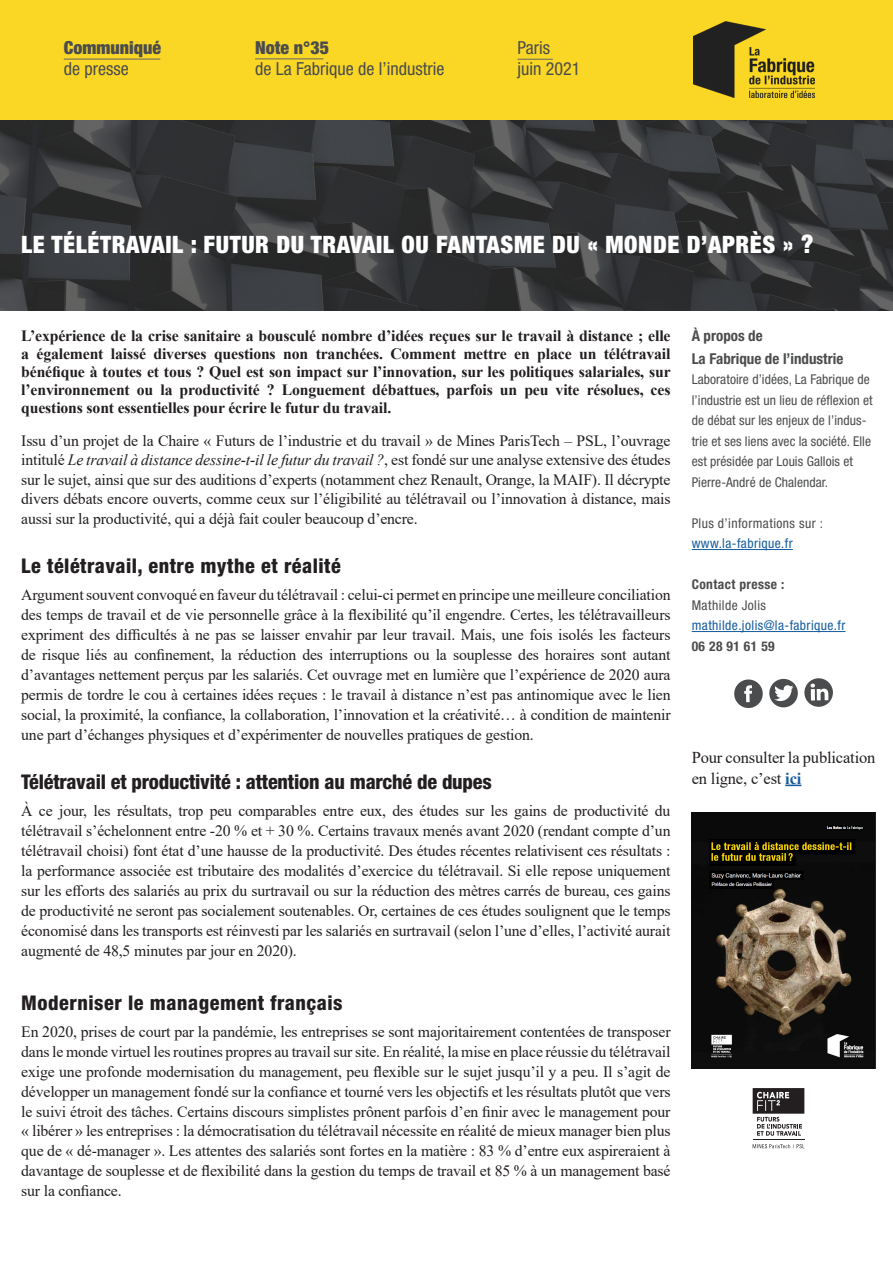
<style>
.page{position:relative;width:893px;height:1263px;background:#fff}
.page>*{position:absolute;margin:0;border:0;box-sizing:border-box;transform-origin:0 0}
.Titre{font:900 condensed 24px "Helvetica Neue LT Std";letter-spacing:.025em;color:#fff}
.Texte_courant{font:800 condensed 20.25px "Helvetica Neue LT Std";letter-spacing:-.01em;color:#231f20}
.Sous-titre{font:800 condensed 20.25px "Helvetica Neue LT Std";letter-spacing:.025em;color:#231f20}
.Texte_courant-2{font:800 condensed 20.25px "Helvetica Neue LT Std";letter-spacing:.025em;color:#231f20}
.t1{font:condensed 18px "Helvetica Neue LT Std";color:#4b4c4d}
.t2{font:900 condensed 18px "Helvetica Neue LT Std";color:#4b4c4d}
.Chapô{font:16.5px/21px "Times New Roman";letter-spacing:-.01em;color:#231f20}
.Texte_courant-3{font:15.75px/19.8px "Times New Roman";letter-spacing:-.01em;color:#231f20;text-align:justify}
.Sous-titre-2{font:15.75px/19.5px "Times New Roman";letter-spacing:-.01em;color:#231f20;text-align:justify}
.Chapô-2{font:700 15.75px/18px "Times New Roman";letter-spacing:-.01em;color:#231f20;text-align:justify}
.t3{font:700 condensed 15px "Helvetica Neue LT Std";color:#4b4c4d}
.t4{font:condensed 13.5px/20.5px "Helvetica Neue LT Std";letter-spacing:.005em;color:#4b4c4d}
.t5{font:condensed 13.5px "Helvetica Neue LT Std";letter-spacing:.03em;color:#175d9e}
.t6{font:condensed 13.5px "Helvetica Neue LT Std";letter-spacing:.03em;color:#4b4c4d}
.t7{font:700 condensed 13.5px "Helvetica Neue LT Std";letter-spacing:.03em;color:#4b4c4d}
.s1{font-size:25.5px}
.s2{font-style:italic}
.s3{font-weight:700;color:#175d9e}
</style>
<div class="page">
<div style="left:0;top:0;width:893px;height:125px;background:#fad725"></div>
<hr style="left:692px;top:549px;width:101px;height:1px;background:#175d9e">
<hr style="left:692px;top:631px;width:153px;height:1px;background:#175d9e">
<img style="left:693px;top:21px;width:121px;height:77px">
<hr style="left:517px;top:59px;width:36px;height:1px;background:#636366">
<hr style="left:255px;top:59px;width:68px;height:1px;background:#636366">
<hr style="left:64px;top:59px;width:96px;height:1px;background:#636366">
<img style="left:692px;top:813px;width:183px;height:256px">
<svg style="left:0;top:120px;width:893px;height:190px;background:#353638"></svg>
<svg style="left:753px;top:1144px;width:51px;height:4px"></svg>
<hr style="left:753px;top:1139px;width:51px;height:1px;background:#231f20">
<svg style="left:753px;top:1088px;width:51px;height:48px"></svg>
<div style="left:734px;top:679px;width:29px;height:29px;background:#4b4c4d;border-radius:50%"></div>
<svg style="left:744px;top:685px;width:8px;height:17px"></svg>
<div style="left:769px;top:679px;width:29px;height:28px;background:#4b4c4d;border-radius:50%"></div>
<svg style="left:774px;top:685px;width:19px;height:16px"></svg>
<svg style="left:804px;top:678px;width:29px;height:29px"></svg>
<svg style="left:810px;top:683px;width:18px;height:17px"></svg>
<svg style="left:785px;top:784px;width:16px;height:2px"></svg>
<p class="t2" style="left:64px;top:36px;width:99px">Communiqué</p>
<p class="t1" style="left:64px;top:58px;width:66px">de presse</p>
<p class="t2" style="left:255px;top:36px;width:75px">Note n°35</p>
<p class="t1" style="left:255px;top:58px;width:191px">de La Fabrique de l’industrie</p>
<p class="t1" style="left:517px;top:37px;width:34px">Paris</p>
<p class="t1" style="left:517px;top:58px;width:64px">juin 2021</p>
<p class="Titre" style="left:21px;top:230px;width:794px">LE TÉLÉTRAVAIL : FUTUR DU TRAVAIL OU FANTASME DU « MONDE D’APRÈS » <span class="s1">?</span></p>
<p class="Chapô-2" style="left:21px;top:327px;width:651px">L’expérience de la crise sanitaire a bousculé nombre d’idées reçues sur le travail à distance ; elle a également laissé diverses questions non tranchées. Comment mettre en place un télétravail bénéfique à toutes et tous ? Quel est son impact sur l’innovation, sur les politiques salariales, sur l’environnement ou la productivité ? Longuement débattues, parfois un peu vite résolues, ces questions sont essentielles pour écrire le futur du travail.</p>
<p class="Sous-titre-2" style="left:21px;top:430px;width:651px">Issu d’un projet de la Chaire « Futurs de l’industrie et du travail » de Mines ParisTech – PSL, l’ouvrage intitulé <span class="s2">Le travail à distance dessine-t-il le futur du travail ?</span>, est fondé sur une analyse extensive des études sur le sujet, ainsi que sur des auditions d’experts (notamment chez Renault, Orange, la MAIF). Il décrypte divers débats encore ouverts, comme ceux sur l’éligibilité au télétravail ou l’innovation à distance, mais aussi sur la productivité, qui a déjà fait couler beaucoup d’encre.</p>
<p class="Sous-titre" style="left:21px;top:553px;width:321px">Le télétravail, entre mythe et réalité</p>
<p class="Texte_courant-3" style="left:21px;top:585px;width:651px">Argument souvent convoqué en faveur du télétravail : celui-ci permet en principe une meilleure conciliation des temps de travail et de vie personnelle grâce à la flexibilité qu’il engendre. Certes, les télétravailleurs expriment des difficultés à ne pas se laisser envahir par leur travail. Mais, une fois isolés les facteurs de risque liés au confinement, la réduction des interruptions ou la souplesse des horaires sont autant d’avantages nettement perçus par les salariés. Cet ouvrage met en lumière que l’expérience de 2020 aura permis de tordre le cou à certaines idées reçues : le travail à distance n’est pas antinomique avec le lien social, la proximité, la confiance, la collaboration, l’innovation et la créativité… à condition de maintenir une part d’échanges physiques et d’expérimenter de nouvelles pratiques de gestion.</p>
<p class="Texte_courant" style="left:21px;top:769px;width:472px">Télétravail et productivité : attention au marché de dupes</p>
<p class="Texte_courant-3" style="left:21px;top:801px;width:651px">À ce jour, les résultats, trop peu comparables entre eux, des études sur les gains de productivité du télétravail s’échelonnent entre -20 % et + 30 %. Certains travaux menés avant 2020 (rendant compte d’un télétravail choisi) font état d’une hausse de la productivité. Des études récentes relativisent ces résultats : la performance associée est tributaire des modalités d’exercice du télétravail. Si elle repose uniquement sur les efforts des salariés au prix du surtravail ou sur la réduction des mètres carrés de bureau, ces gains de productivité ne seront pas socialement soutenables. Or, certaines de ces études soulignent que le temps économisé dans les transports est réinvesti par les salariés en surtravail (selon l’une d’elles, l’activité aurait augmenté de 48,5 minutes par jour en 2020).</p>
<p class="Texte_courant-2" style="left:21px;top:990px;width:323px">Moderniser le management français</p>
<p class="Texte_courant-3" style="left:21px;top:1021px;width:651px">En 2020, prises de court par la pandémie, les entreprises se sont majoritairement contentées de transposer dans le monde virtuel les routines propres au travail sur site. En réalité, la mise en place réussie du télétravail exige une profonde modernisation du management, peu flexible sur le sujet jusqu’il y a peu. Il s’agit de développer un management fondé sur la confiance et tourné vers les objectifs et les résultats plutôt que vers le suivi étroit des tâches. Certains discours simplistes prônent parfois d’en finir avec le management pour « libérer » les entreprises : la démocratisation du télétravail nécessite en réalité de mieux manager bien plus que de « dé-manager ». Les attentes des salariés sont fortes en la matière : 83 % d’entre eux aspireraient à davantage de souplesse et de flexibilité dans la gestion du temps de travail et 85 % à un management basé sur la confiance.</p>
<p class="t3" style="left:692px;top:327px;width:73px">À propos de</p>
<p class="t3" style="left:692px;top:349px;width:153px">La Fabrique de l’industrie</p>
<p class="t4" style="left:692px;top:369px;width:182px">Laboratoire d’idées, La Fabrique de l’industrie est un lieu de réflexion et de débat sur les enjeux de l’indus&shy;trie et ses liens avec la société. Elle est présidée par Louis Gallois et Pierre-André de Chalendar.</p>
<p class="t6" style="left:692px;top:515px;width:133px">Plus d’informations sur :</p>
<p class="t5" style="left:692px;top:536px;width:103px">www.la-fabrique.fr</p>
<p class="t7" style="left:692px;top:576px;width:94px">Contact presse :</p>
<p class="t6" style="left:692px;top:597px;width:76px">Mathilde Jolis</p>
<p class="t5" style="left:692px;top:618px;width:155px">mathilde.jolis@la-fabrique.fr</p>
<p class="t7" style="left:692px;top:638px;width:85px">06 28 91 61 59</p>
<p class="Chapô" style="left:692px;top:746px;width:185px">Pour consulter la publication en ligne, c’est <span class="s3">ici</span></p>
</div>
